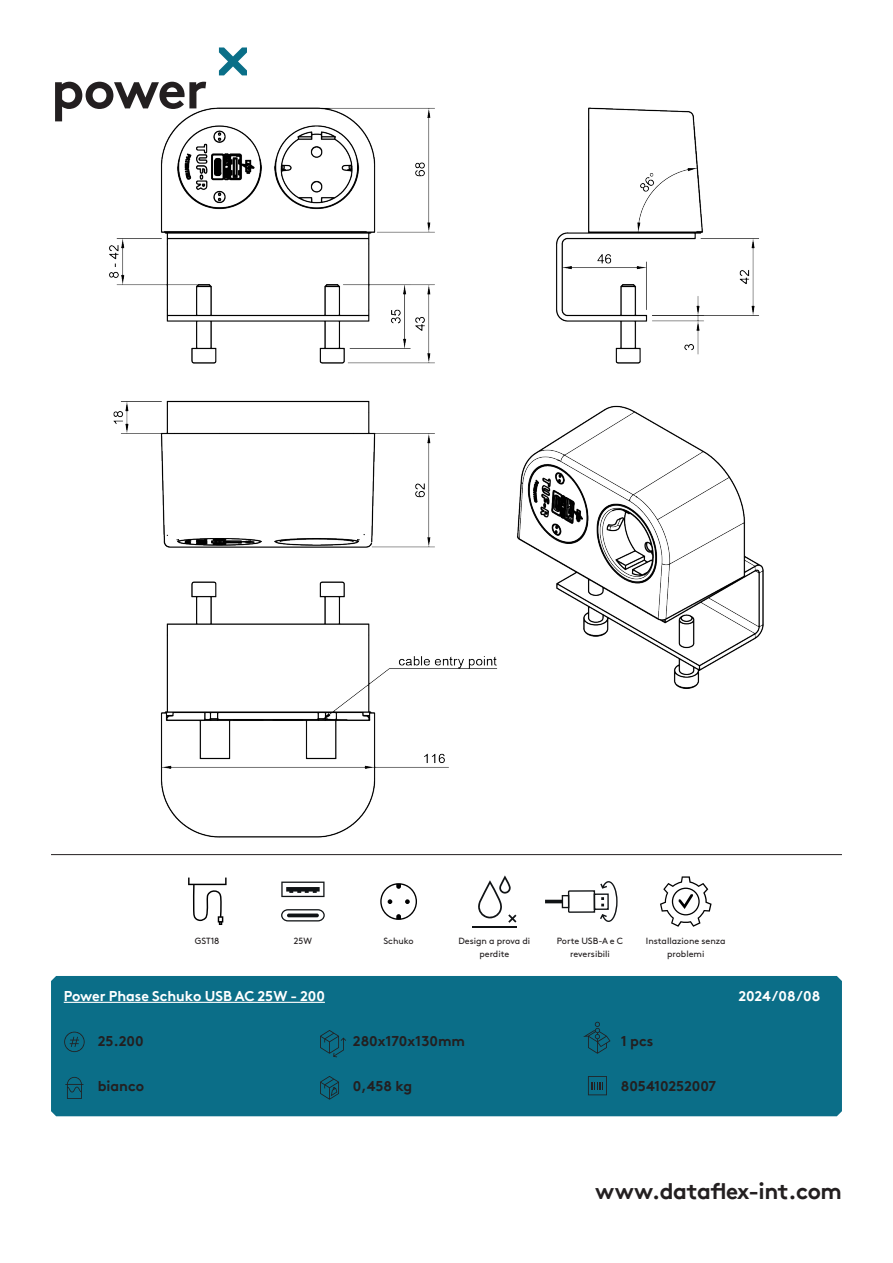
<style>
.page{position:relative;width:893px;height:1263px;background:#fff}
.page>*{position:absolute;margin:0;border:0;box-sizing:border-box;transform-origin:0 0}
.t1{font:700 54px "Brown Pro TT";letter-spacing:-.03em;color:#231f20}
.t2{font:700 22.5px "Brown Pro TT";letter-spacing:-.02em;color:#231f20}
.specificaties{font:700 14.25px "Brown Pro TT";color:#231f20}
.t3{font:700 14.25px "Brown Pro TT";color:#fff}
.onderschrift{font:9px/12.8px "Brown";color:#231f20;text-align:center}
</style>
<div class="page">
<svg style="left:219px;top:47px;width:28px;height:28px"></svg>
<hr style="left:51px;top:854px;width:791px;height:1px;background:#231f20">
<svg style="left:188px;top:877px;width:39px;height:48px"></svg>
<svg style="left:281px;top:909px;width:44px;height:12px"></svg>
<svg style="left:287px;top:913px;width:32px;height:4px"></svg>
<svg style="left:281px;top:881px;width:44px;height:16px"></svg>
<svg style="left:380px;top:883px;width:37px;height:37px"></svg>
<hr style="left:472px;top:926px;width:44px;height:2px;background:#101315">
<svg style="left:478px;top:875px;width:38px;height:48px"></svg>
<div style="left:562px;top:895px;width:7px;height:13px;border:1px solid #101315"></div>
<hr style="left:545px;top:900px;width:17px;height:3px;background:#101315">
<svg style="left:567px;top:881px;width:51px;height:41px"></svg>
<svg style="left:660px;top:876px;width:52px;height:51px"></svg>
<div style="left:51px;top:976px;width:791px;height:140px;background:#0b6e88"></div>
<img style="left:64px;top:107px;width:764px;height:748px">
<svg style="left:64px;top:1032px;width:21px;height:20px"></svg>
<svg style="left:65px;top:1077px;width:18px;height:22px"></svg>
<svg style="left:320px;top:1030px;width:26px;height:27px"></svg>
<svg style="left:583px;top:1022px;width:27px;height:32px"></svg>
<svg style="left:320px;top:1076px;width:19px;height:24px"></svg>
<svg style="left:588px;top:1076px;width:19px;height:19px"></svg>
<hr style="left:64px;top:1002px;width:261px;height:1px;background:#fff">
<h1 class="t1" style="left:51px;top:46px;width:158px">power</h1>
<p class="onderschrift" style="left:195px;top:934px;width:26px">GST18</p>
<p class="onderschrift" style="left:294px;top:934px;width:20px">25W</p>
<p class="onderschrift" style="left:383px;top:934px;width:32px">Schuko</p>
<p class="onderschrift" style="left:458px;top:934px;width:73px">Design a prova di perdite</p>
<p class="onderschrift" style="left:557px;top:934px;width:68px">Porte USB-A e C reversibili</p>
<p class="onderschrift" style="left:646px;top:934px;width:81px">Installazione senza problemi</p>
<h3 class="t3" style="left:64px;top:985px;width:263px">Power Phase Schuko USB AC 25W - 200</h3>
<h3 class="t3" style="left:738px;top:985px;width:83px">2024/08/08</h3>
<h3 class="specificaties" style="left:98px;top:1029px;width:47px">25.200</h3>
<p class="specificaties" style="left:98px;top:1074px;width:48px">bianco</p>
<p class="specificaties" style="left:353px;top:1029px;width:114px">280x170x130mm</p>
<p class="specificaties" style="left:621px;top:1029px;width:34px">1 pcs</p>
<p class="specificaties" style="left:353px;top:1074px;width:61px">0,458 kg</p>
<h3 class="specificaties" style="left:621px;top:1074px;width:97px">805410252007</h3>
<h2 class="t2" style="left:595px;top:1173px;width:248px">www.dataflex-int.com</h2>
</div>
